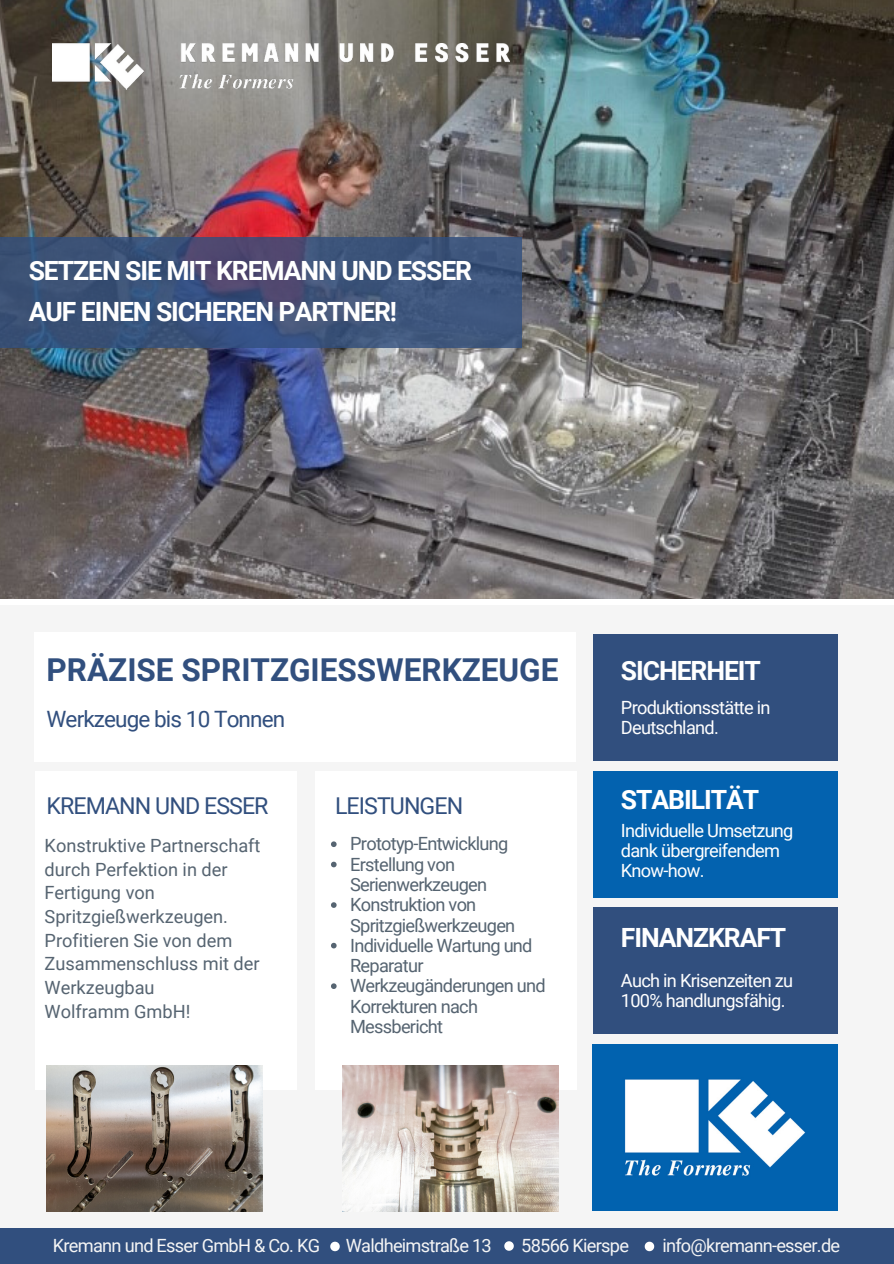
<style>
.page{position:relative;width:894px;height:1264px;background:#fff}
.page>*{position:absolute;margin:0;border:0;box-sizing:border-box;transform-origin:0 0}
.t1{font:700 31.5px "Roboto";color:#314f7e}
.t2{font:700 26.55px/41.7px "Roboto";letter-spacing:-.04em;color:#fff}
.t3{font:23.25px "Roboto";letter-spacing:-.04em;color:#314f7e}
.t4{font:22.5px "Roboto";letter-spacing:-.04em;color:#314f7e}
.t5{font:18.15px/20.2px "Roboto";letter-spacing:-.04em;color:#566471}
.t6{font:18.15px/23.7px "Roboto";color:#566471}
.t7{font:18.15px/20.2px "Roboto";letter-spacing:-.04em;color:#fff}
.t8{font:18.15px "Roboto";letter-spacing:-.04em;color:#f5f5f5}
</style>
<div class="page">
<div style="left:0;top:0;width:893px;height:1263px;background:#f5f5f5"></div>
<div style="left:0;top:1227px;width:893px;height:36px;background:#314f7e"></div>
<svg style="left:644px;top:1241px;width:10px;height:10px"></svg>
<svg style="left:330px;top:1241px;width:9px;height:10px"></svg>
<svg style="left:504px;top:1241px;width:9px;height:9px"></svg>
<img style="left:0;top:0;width:893px;height:599px">
<div style="left:0;top:599px;width:893px;height:6px;background:#fff"></div>
<div style="left:35px;top:771px;width:261px;height:318px;background:#fff"></div>
<img style="left:47px;top:1065px;width:216px;height:146px">
<div style="left:315px;top:771px;width:261px;height:318px;background:#fff"></div>
<img style="left:592px;top:1044px;width:245px;height:166px">
<div style="left:34px;top:632px;width:541px;height:129px;background:#fff"></div>
<div style="left:592px;top:634px;width:245px;height:127px;background:#314f7e"></div>
<div style="left:592px;top:771px;width:245px;height:126px;background:#0362af"></div>
<div style="left:592px;top:907px;width:245px;height:127px;background:#314f7e"></div>
<img style="left:342px;top:1065px;width:216px;height:146px">
<img style="left:53px;top:43px;width:456px;height:46px">
<svg style="left:331px;top:841px;width:5px;height:6px"></svg>
<svg style="left:331px;top:861px;width:5px;height:6px"></svg>
<svg style="left:331px;top:902px;width:5px;height:5px"></svg>
<svg style="left:331px;top:942px;width:5px;height:6px"></svg>
<svg style="left:331px;top:983px;width:5px;height:6px"></svg>
<svg style="left:0;top:237px;width:521px;height:110px;fill:#3c5279"></svg>
<h2 class="t2" style="left:29px;top:249px;width:445px">SETZEN SIE MIT KREMANN UND ESSER<br>AUF EINEN SICHEREN PARTNER!</h2>
<h1 class="t1" style="left:47px;top:652px;width:513px">PRÄZISE SPRITZGIESSWERKZEUGE</h1>
<p class="t4" style="left:47px;top:706px;width:240px">Werkzeuge bis 10 Tonnen</p>
<p class="t3" style="left:47px;top:792px;width:223px">KREMANN UND ESSER</p>
<p class="t3" style="left:335px;top:792px;width:130px">LEISTUNGEN</p>
<p class="t6" style="left:45px;top:834px;width:217px">Konstruktive Partnerschaft durch Perfektion in der<br>Fertigung von<br>Spritzgießwerkzeugen.<br>Profitieren Sie von dem<br>Zusammenschluss mit der<br>Werkzeugbau<br>Wolframm GmbH!</p>
<p class="t5" style="left:350px;top:834px;width:197px">Prototyp-Entwicklung<br>Erstellung von<br>Serienwerkzeugen<br>Konstruktion von<br>Spritzgießwerkzeugen<br>Individuelle Wartung und<br>Reparatur<br>Werkzeugänderungen und<br>Korrekturen nach<br>Messbericht</p>
<h2 class="t2" style="left:620px;top:650px;width:141px">SICHERHEIT</h2>
<p class="t7" style="left:620px;top:697px;width:151px">Produktionsstätte in<br>Deutschland.</p>
<h2 class="t2" style="left:620px;top:779px;width:140px">STABILITÄT</h2>
<p class="t7" style="left:620px;top:820px;width:174px">Individuelle Umsetzung dank übergreifendem<br>Know-how.</p>
<h2 class="t2" style="left:620px;top:917px;width:167px">FINANZKRAFT</h2>
<p class="t7" style="left:620px;top:970px;width:174px">Auch in Krisenzeiten zu<br>100% handlungsfähig.</p>
<p class="t8" style="left:53px;top:1234px;width:269px">Kremann und Esser GmbH &amp; Co. KG</p>
<p class="t8" style="left:346px;top:1234px;width:147px">Waldheimstraße 13</p>
<p class="t8" style="left:521px;top:1234px;width:109px">58566 Kierspe</p>
<p class="t8" style="left:662px;top:1234px;width:179px">info@kremann-esser.de</p>
</div>
